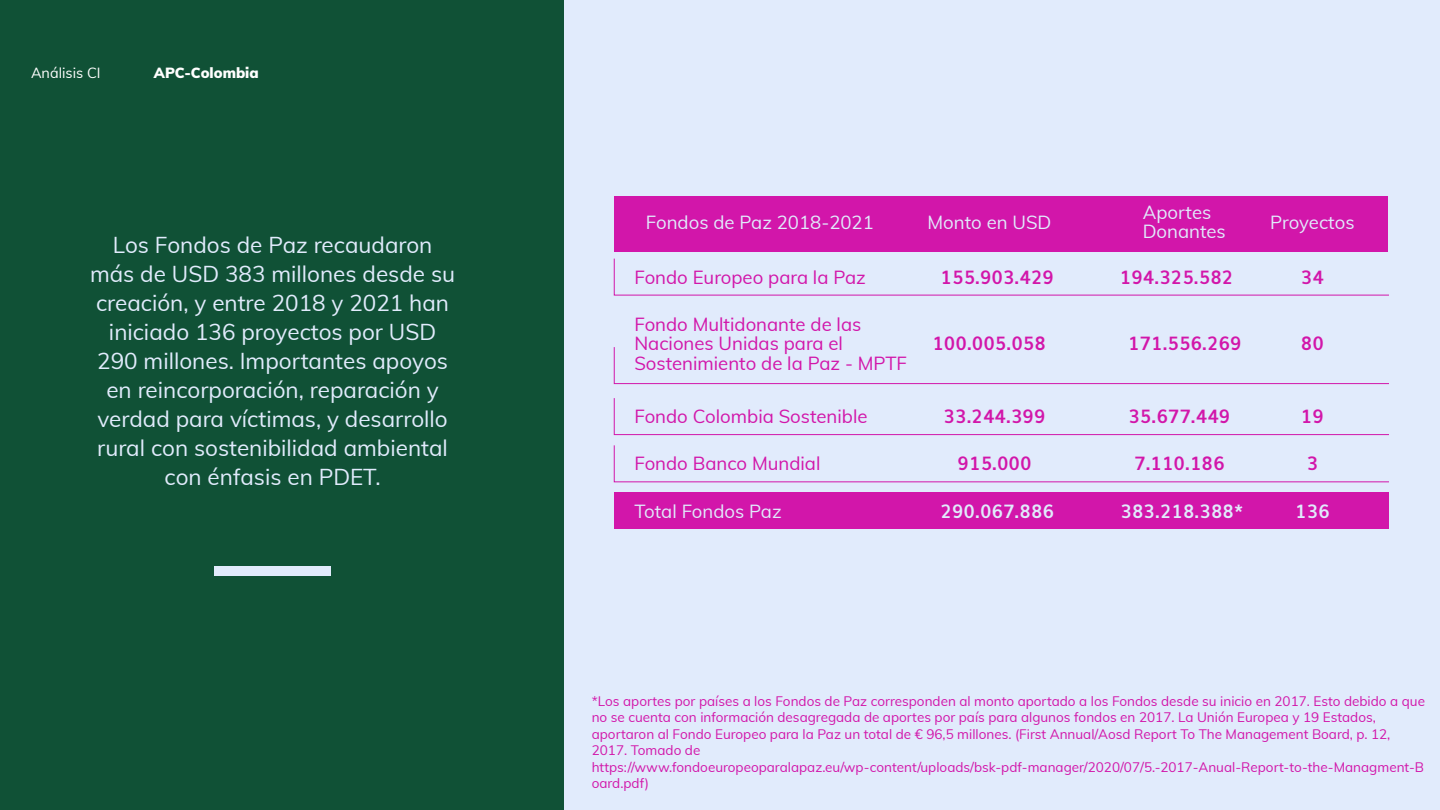
<style>
.page{position:relative;width:1440px;height:810px;background:#e1ebfc}
.page>*{position:absolute;margin:0;border:0;box-sizing:border-box;transform-origin:0 0}
.t1{font:22.5px/29px "Muli";color:#e1ebfc;text-align:center}
.t2{font:18.52px/19.4px "Muli";color:#d216aa}
.t3{font:700 18.52px "Muli";color:#d216aa}
.t4{font:18.52px/19px "Muli";color:#e1ebfc}
.t5{font:700 18.52px "Muli";color:#e1ebfc}
.t6{font:900 14.4px "Muli";color:#fff}
.t7{font:14.4px "Muli";color:#fff}
.t8{font:13.5px/16.4px "Muli";color:#d216aa}
</style>
<div class="page">
<div style="left:0;top:0;width:563px;height:810px;background:#105136"></div>
<div style="left:214px;top:566px;width:117px;height:10px;background:#e1ebfc"></div>
<div style="left:614px;top:196px;width:774px;height:55px;background:#d216aa"></div>
<svg style="left:614px;top:258px;width:775px;height:38px"></svg>
<svg style="left:614px;top:347px;width:775px;height:37px"></svg>
<svg style="left:614px;top:398px;width:775px;height:37px"></svg>
<svg style="left:614px;top:445px;width:775px;height:38px"></svg>
<div style="left:614px;top:493px;width:775px;height:36px;background:#d216aa"></div>
<p class="t7" style="left:31px;top:62px;width:71px">Análisis CI</p>
<p class="t6" style="left:154px;top:62px;width:106px">APC-Colombia</p>
<p class="t1" style="left:90px;top:229px;width:367px">Los Fondos de Paz recaudaron más de USD 383 millones desde su creación, y entre 2018 y 2021 han iniciado 136 proyectos por USD<br>290 millones. Importantes apoyos en reincorporación, reparación y verdad para víctimas, y desarrollo rural con sostenibilidad ambiental con énfasis en PDET.</p>
<h2 class="t4" style="left:1143px;top:202px;width:85px">Aportes<br>Donantes</h2>
<h2 class="t4" style="left:646px;top:212px;width:230px">Fondos de Paz 2018-2021</h2>
<h2 class="t4" style="left:928px;top:212px;width:125px">Monto en USD</h2>
<h2 class="t4" style="left:1270px;top:212px;width:86px">Proyectos</h2>
<h2 class="t2" style="left:634px;top:266px;width:233px">Fondo Europeo para la Paz</h2>
<h2 class="t2" style="left:634px;top:314px;width:274px">Fondo Multidonante de las<br>Naciones Unidas para el<br>Sostenimiento de la Paz - MPTF</h2>
<h2 class="t3" style="left:941px;top:262px;width:115px">155.903.429</h2>
<h2 class="t3" style="left:1120px;top:262px;width:115px">194.325.582</h2>
<h2 class="t3" style="left:1301px;top:262px;width:25px">34</h2>
<h2 class="t3" style="left:932px;top:329px;width:115px">100.005.058</h2>
<h2 class="t3" style="left:1128px;top:329px;width:115px">171.556.269</h2>
<h2 class="t3" style="left:1301px;top:329px;width:25px">80</h2>
<h2 class="t2" style="left:634px;top:406px;width:235px">Fondo Colombia Sostenible</h2>
<h2 class="t3" style="left:944px;top:402px;width:103px">33.244.399</h2>
<h2 class="t3" style="left:1128px;top:402px;width:103px">35.677.449</h2>
<h2 class="t3" style="left:1301px;top:402px;width:25px">19</h2>
<h2 class="t2" style="left:634px;top:453px;width:188px">Fondo Banco Mundial</h2>
<h2 class="t3" style="left:958px;top:449px;width:76px">915.000</h2>
<h2 class="t3" style="left:1134px;top:449px;width:92px">7.110.186</h2>
<h2 class="t3" style="left:1307px;top:449px;width:13px">3</h2>
<h2 class="t4" style="left:634px;top:501px;width:149px">Total Fondos Paz</h2>
<h2 class="t5" style="left:941px;top:496px;width:115px">290.067.886</h2>
<h2 class="t5" style="left:1121px;top:496px;width:125px">383.218.388*</h2>
<h2 class="t5" style="left:1295px;top:496px;width:36px">136</h2>
<p class="t8" style="left:592px;top:692px;width:835px">*Los aportes por países a los Fondos de Paz corresponden al monto aportado a los Fondos desde su inicio en 2017. Esto debido a que no se cuenta con información desagregada de aportes por país para algunos fondos en 2017. La Unión Europea y 19 Estados, aportaron al Fondo Europeo para la Paz un total de € 96,5 millones. (First Annual/Aosd Report To The Management Board, p. 12, 2017. Tomado de https://www.fondoeuropeoparalapaz.eu/wp-content/uploads/bsk-pdf-manager/2020/07/5.-2017-Anual-Report-to-the-Managment-B oard.pdf)</p>
</div>
